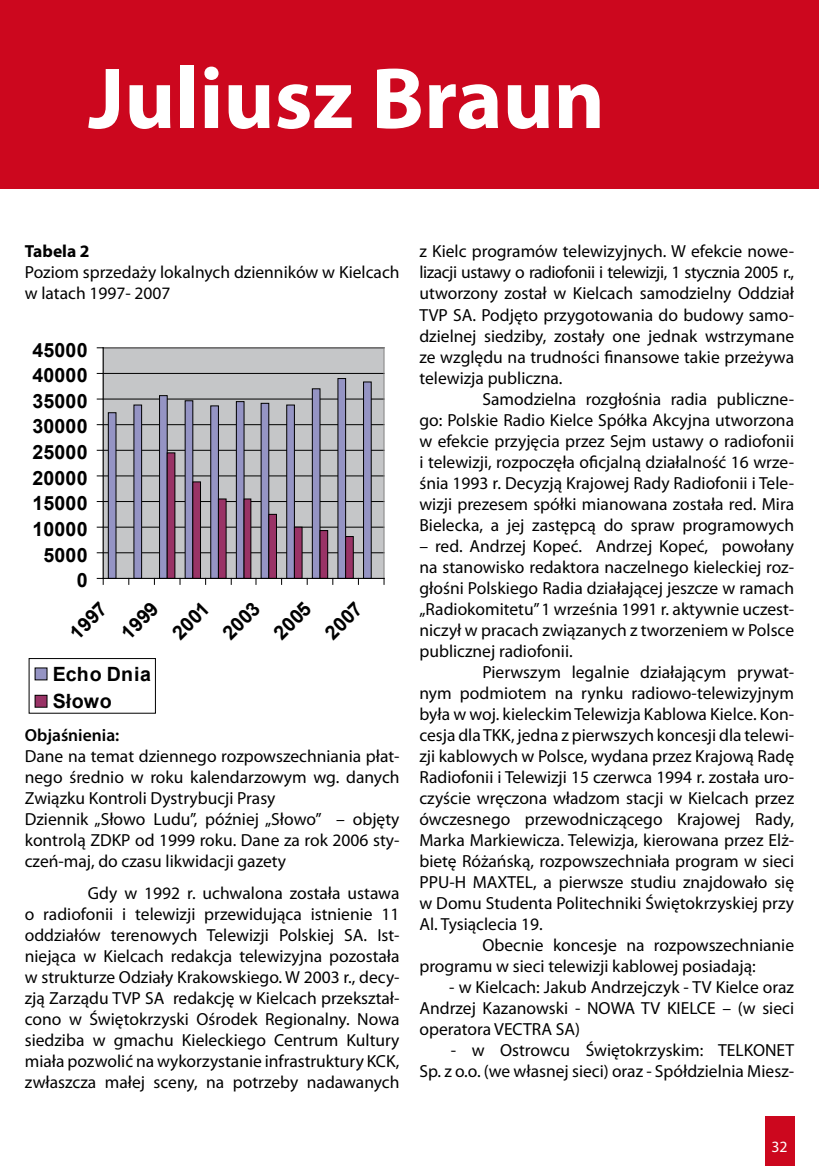
<style>
.page{position:relative;width:819px;height:1166px;background:#fff}
.page>*{position:absolute;margin:0;border:0;box-sizing:border-box;transform-origin:0 0}
.t1{font:700 87.5px "Myriad Pro";color:#fff}
.t2{font:700 19.6px/27.3px "Arial";letter-spacing:.01em;color:#000}
.t3{font:17.5px/21px "Myriad Pro";color:#000;text-align:justify}
.t4{font:600 17.5px "Myriad Pro";color:#000}
.t5{font:700 17.5px "Myriad Pro";color:#000}
.t6{font:15.75px "Myriad Pro";color:#fff}
</style>
<div class="page">
<div style="left:0;top:0;width:819px;height:189px;background:#cc071e"></div>
<div style="left:765px;top:1116px;width:29px;height:50px;background:#cc071e"></div>
<div style="left:103px;top:348px;width:281px;height:230px;background:#c5c6c8"></div>
<hr style="left:103px;top:552px;width:281px;height:1px;background:#000">
<hr style="left:103px;top:527px;width:281px;height:1px;background:#000">
<hr style="left:103px;top:501px;width:281px;height:1px;background:#000">
<hr style="left:103px;top:475px;width:281px;height:1px;background:#000">
<hr style="left:103px;top:450px;width:281px;height:1px;background:#000">
<hr style="left:103px;top:424px;width:281px;height:1px;background:#000">
<hr style="left:103px;top:399px;width:281px;height:1px;background:#000">
<hr style="left:103px;top:373px;width:281px;height:1px;background:#000">
<hr style="left:103px;top:347px;width:281px;height:1px;background:#828181">
<hr style="left:383px;top:348px;width:1px;height:230px;background:#828181">
<div style="left:108px;top:413px;width:8px;height:165px;background:#9594c4"></div>
<div style="left:108px;top:412px;width:8px;height:167px;border:1px solid #000"></div>
<div style="left:134px;top:405px;width:8px;height:173px;background:#9594c4"></div>
<div style="left:133px;top:405px;width:9px;height:174px;border:1px solid #000"></div>
<div style="left:159px;top:396px;width:8px;height:182px;background:#9594c4"></div>
<div style="left:159px;top:395px;width:9px;height:184px;border:1px solid #000"></div>
<div style="left:185px;top:401px;width:8px;height:177px;background:#9594c4"></div>
<div style="left:211px;top:406px;width:7px;height:172px;background:#9594c4"></div>
<div style="left:210px;top:405px;width:9px;height:174px;border:1px solid #000"></div>
<div style="left:236px;top:402px;width:8px;height:176px;background:#9594c4"></div>
<div style="left:236px;top:401px;width:8px;height:178px;border:1px solid #000"></div>
<div style="left:261px;top:403px;width:8px;height:175px;background:#9594c4"></div>
<div style="left:261px;top:403px;width:8px;height:176px;border:1px solid #000"></div>
<div style="left:287px;top:405px;width:7px;height:173px;background:#9594c4"></div>
<div style="left:286px;top:405px;width:9px;height:174px;border:1px solid #000"></div>
<div style="left:312px;top:389px;width:8px;height:189px;background:#9594c4"></div>
<div style="left:312px;top:388px;width:8px;height:191px;border:1px solid #000"></div>
<div style="left:338px;top:378px;width:7px;height:200px;background:#9594c4"></div>
<div style="left:337px;top:378px;width:9px;height:201px;border:1px solid #000"></div>
<div style="left:363px;top:382px;width:8px;height:196px;background:#9594c4"></div>
<div style="left:363px;top:381px;width:8px;height:198px;border:1px solid #000"></div>
<div style="left:167px;top:453px;width:8px;height:125px;background:#936"></div>
<div style="left:167px;top:452px;width:8px;height:127px;border:1px solid #000"></div>
<div style="left:193px;top:482px;width:7px;height:96px;background:#936"></div>
<div style="left:192px;top:481px;width:9px;height:98px;border:1px solid #000"></div>
<div style="left:218px;top:499px;width:8px;height:79px;background:#936"></div>
<div style="left:218px;top:498px;width:8px;height:81px;border:1px solid #000"></div>
<div style="left:244px;top:499px;width:7px;height:79px;background:#936"></div>
<div style="left:243px;top:498px;width:8px;height:81px;border:1px solid #000"></div>
<div style="left:269px;top:514px;width:7px;height:64px;background:#936"></div>
<div style="left:268px;top:514px;width:9px;height:65px;border:1px solid #000"></div>
<div style="left:294px;top:527px;width:8px;height:51px;background:#936"></div>
<div style="left:294px;top:527px;width:8px;height:52px;border:1px solid #000"></div>
<div style="left:320px;top:530px;width:8px;height:48px;background:#936"></div>
<div style="left:319px;top:530px;width:9px;height:49px;border:1px solid #000"></div>
<div style="left:345px;top:536px;width:8px;height:42px;background:#936"></div>
<div style="left:345px;top:536px;width:9px;height:43px;border:1px solid #000"></div>
<hr style="left:103px;top:348px;width:1px;height:230px;background:#000">
<hr style="left:103px;top:578px;width:281px;height:1px;background:#000">
<svg style="left:97px;top:578px;width:7px;height:6px"></svg>
<div style="left:29px;top:658px;width:127px;height:55px;border:1px solid #000"></div>
<div style="left:35px;top:668px;width:12px;height:12px;background:#9594c4"></div>
<div style="left:35px;top:695px;width:12px;height:12px;background:#936"></div>
<div style="left:35px;top:695px;width:12px;height:13px;border:1px solid #000"></div>
<h1 class="t1" style="left:88px;top:41px;width:518px">Juliusz Braun</h1>
<p class="t5" style="left:25px;top:240px;width:66px">Tabela 2</p>
<p class="t3" style="left:25px;top:262px;width:376px">Poziom sprzedaży lokalnych dzienników w Kielcach w latach 1997- 2007</p>
<p class="t2" style="left:32px;top:337px;width:57px">45000</p>
<p class="t2" style="left:32px;top:362px;width:57px">40000</p>
<p class="t2" style="left:32px;top:388px;width:57px">35000</p>
<p class="t2" style="left:32px;top:413px;width:57px">30000</p>
<p class="t2" style="left:32px;top:439px;width:57px">25000</p>
<p class="t2" style="left:32px;top:465px;width:57px">20000</p>
<p class="t2" style="left:32px;top:490px;width:57px">15000</p>
<p class="t2" style="left:32px;top:516px;width:57px">10000</p>
<p class="t2" style="left:43px;top:542px;width:46px">5000</p>
<p class="t2" style="left:77px;top:567px;width:12px">0</p>
<p class="t2" style="left:64px;top:627px;width:45px;rotate:-45deg">1997</p>
<p class="t2" style="left:115px;top:627px;width:45px;rotate:-45deg">1999</p>
<p class="t2" style="left:166px;top:627px;width:45px;rotate:-45deg">2001</p>
<p class="t2" style="left:217px;top:627px;width:45px;rotate:-45deg">2003</p>
<p class="t2" style="left:268px;top:627px;width:45px;rotate:-45deg">2005</p>
<p class="t2" style="left:319px;top:627px;width:45px;rotate:-45deg">2007</p>
<p class="t2" style="left:53px;top:661px;width:99px">Echo Dnia<br>Słowo</p>
<p class="t4" style="left:25px;top:724px;width:96px">Objaśnienia:</p>
<p class="t3" style="left:25px;top:745px;width:376px;text-align:left">Dane na temat dziennego rozpowszechniania płat&shy;nego średnio w roku kalendarzowym wg. danych Związku Kontroli Dystrybucji Prasy<br>Dziennik „Słowo Ludu”, później „Słowo” – objęty kontrolą ZDKP od 1999 roku. Dane za rok 2006 sty&shy;czeń-maj, do czasu likwidacji gazety</p>
<p class="t3" style="left:25px;top:882px;width:376px;text-indent:63px">Gdy w 1992 r. uchwalona została ustawa o radiofonii i telewizji przewidująca istnienie 11 oddziałów terenowych Telewizji Polskiej SA. Ist&shy;niejąca w Kielcach redakcja telewizyjna pozostała w strukturze Odziały Krakowskiego. W 2003 r., decy&shy;zją Zarządu TVP SA redakcję w Kielcach przekształ&shy;cono w Świętokrzyski Ośrodek Regionalny. Nowa siedziba w gmachu Kieleckiego Centrum Kultury miała pozwolić na wykorzystanie infrastruktury KCK, zwłaszcza małej sceny, na potrzeby nadawanych</p>
<p class="t3" style="left:419px;top:241px;width:376px">z Kielc programów telewizyjnych. W efekcie nowe&shy;lizacji ustawy o radiofonii i telewizji, 1 stycznia 2005 r., utworzony został w Kielcach samodzielny Oddział TVP SA. Podjęto przygotowania do budowy samo&shy;dzielnej siedziby, zostały one jednak wstrzymane ze względu na trudności finansowe takie przeżywa telewizja publiczna.</p>
<p class="t3" style="left:419px;top:388px;width:376px;text-indent:63px">Samodzielna rozgłośnia radia publiczne&shy;go: Polskie Radio Kielce Spółka Akcyjna utworzona w efekcie przyjęcia przez Sejm ustawy o radiofonii i telewizji, rozpoczęła oficjalną działalność 16 wrze&shy;śnia 1993 r. Decyzją Krajowej Rady Radiofonii i Tele&shy;wizji prezesem spółki mianowana została red. Mira Bielecka, a jej zastępcą do spraw programowych</p>
<p class="t3" style="left:419px;top:535px;width:376px">– red. Andrzej Kopeć. Andrzej Kopeć, powołany na stanowisko redaktora naczelnego kieleckiej roz&shy;głośni Polskiego Radia działającej jeszcze w ramach „Radiokomitetu” 1 września 1991 r. aktywnie uczest&shy;niczył w pracach związanych z tworzeniem w Polsce publicznej radiofonii.</p>
<p class="t3" style="left:419px;top:661px;width:376px;text-indent:63px">Pierwszym legalnie działającym prywat&shy;nym podmiotem na rynku radiowo-telewizyjnym była w woj. kieleckim Telewizja Kablowa Kielce. Kon&shy;cesja dla TKK, jedna z pierwszych koncesji dla telewi&shy;zji kablowych w Polsce, wydana przez Krajową Radę Radiofonii i Telewizji 15 czerwca 1994 r. została uro&shy;czyście wręczona władzom stacji w Kielcach przez ówczesnego przewodniczącego Krajowej Rady, Marka Markiewicza. Telewizja, kierowana przez Elż&shy;bietę Różańską, rozpowszechniała program w sieci PPU-H MAXTEL, a pierwsze studiu znajdowało się w Domu Studenta Politechniki Świętokrzyskiej przy Al. Tysiąclecia 19.</p>
<p class="t3" style="left:419px;top:934px;width:376px;text-indent:63px">Obecnie koncesje na rozpowszechnianie programu w sieci telewizji kablowej posiadają:</p>
<p class="t3" style="left:419px;top:976px;width:376px;text-indent:30px">- w Kielcach: Jakub Andrzejczyk - TV Kielce oraz Andrzej Kazanowski - NOWA TV KIELCE – (w sieci operatora VECTRA SA)</p>
<p class="t3" style="left:419px;top:1039px;width:376px;text-align:right">- w Ostrowcu Świętokrzyskim: TELKONET<br>Sp. z o.o. (we własnej sieci) oraz - Spółdzielnia Miesz-</p>
<p class="t2" style="left:417px;top:438px;width:99px">Echo Dnia<br>Słowo</p>
<p class="t6" style="left:771px;top:1137px;width:18px">32</p>
</div>
